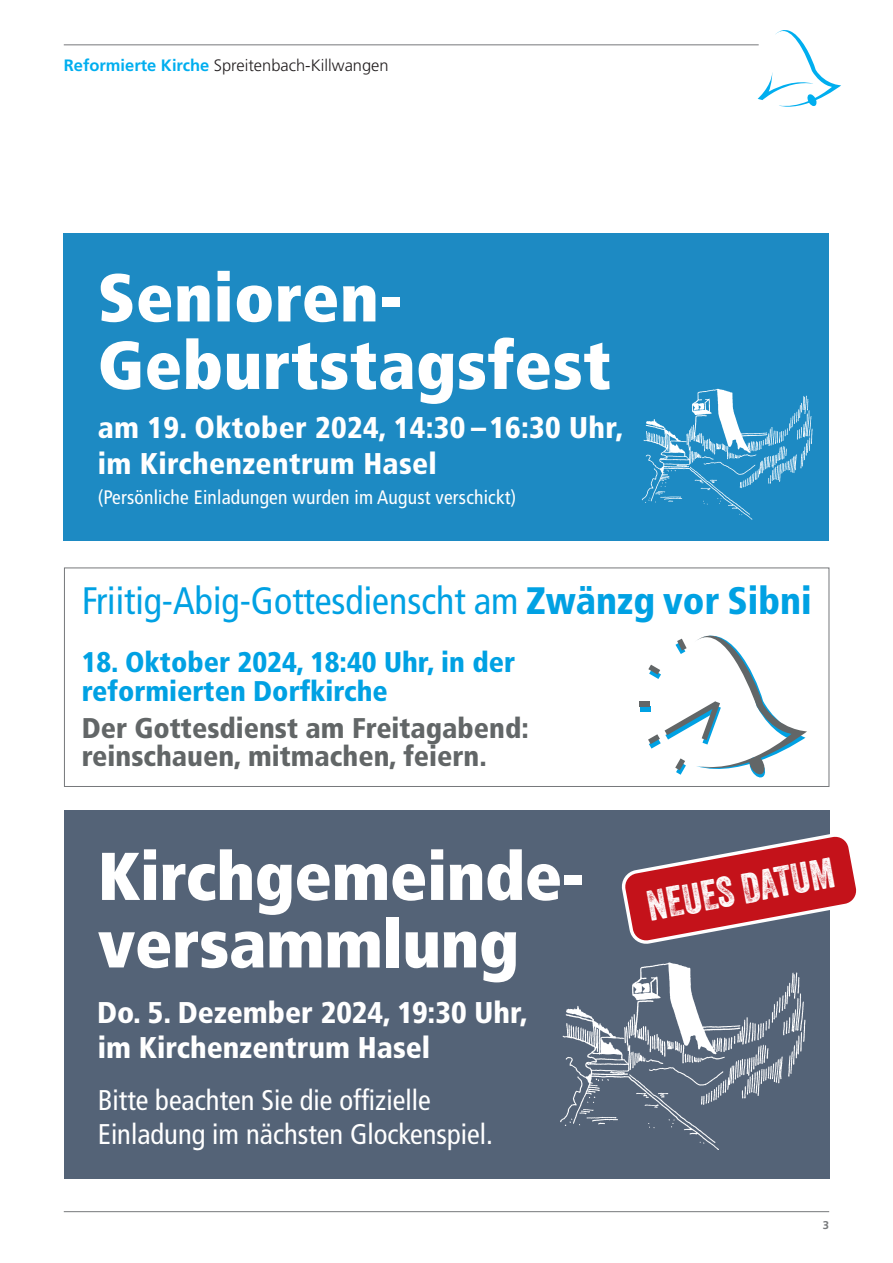
<style>
.page{position:relative;width:893px;height:1263px;background:#fff}
.page>*{position:absolute;margin:0;border:0;box-sizing:border-box;transform-origin:0 0}
.t1{font:900 condensed 67.5px/67.5px "Frutiger";letter-spacing:-.005em;color:#fff}
.t2{font:41.55px "Veneer Two";color:#fff}
.t3{font:condensed 38.25px "Frutiger";color:#00a1e3}
.t4{font:900 condensed 30px/34.5px "Frutiger";letter-spacing:.005em;color:#fff}
.t5{font:condensed 28.5px/34.5px "Frutiger";color:#fff}
.t6{font:900 condensed 28.5px/28.5px "Frutiger";color:#626667}
.t7{font:900 condensed 28.5px/28.5px "Frutiger";color:#00a1e3}
.t8{font:condensed 19.5px "Frutiger";letter-spacing:.01em;color:#fff}
.t9{font:300 16.5px "Frutiger";color:#231f20}
.t10{font:700 11.25px "Frutiger";color:#76787b}
.s1{font-weight:700;color:#00aeef}
.s2{font-weight:900}
</style>
<div class="page">
<hr style="left:64px;top:45px;width:695px;height:1px;background:#76787b">
<hr style="left:64px;top:1211px;width:765px;height:1px;background:#76787b">
<svg style="left:758px;top:30px;width:83px;height:77px"></svg>
<div style="left:64px;top:810px;width:765px;height:368px;background:#546377"></div>
<img style="left:556px;top:961px;width:252px;height:191px">
<div style="left:64px;top:234px;width:765px;height:307px;background:#1d8ac3"></div>
<img style="left:640px;top:387px;width:174px;height:133px">
<svg style="left:64px;top:567px;width:765px;height:220px"></svg>
<div style="left:640px;top:706px;width:11px;height:5px;background:#00a1e3"></div>
<div style="left:640px;top:702px;width:10px;height:5px;background:#626667"></div>
<svg style="left:648px;top:615px;width:159px;height:165px"></svg>
<svg style="left:622px;top:834px;width:235px;height:109px"></svg>
<p class="t9" style="left:64px;top:56px;width:326px"><span class="s1">Reformierte Kirche</span> Spreitenbach-Killwangen</p>
<h1 class="t1" style="left:98px;top:264px;width:515px">Senioren-<br>Geburtstagsfest</h1>
<p class="t4" style="left:98px;top:409px;width:527px;line-height:36px">am 19. Oktober 2024, 14:30 –16:30 Uhr, im Kirchenzentrum Hasel</p>
<p class="t8" style="left:98px;top:486px;width:420px">(Persönliche Einladungen wurden im August verschickt)</p>
<p class="t3" style="left:82px;top:578px;width:732px">Friitig-Abig-Gottesdienscht am <span class="s2">Zwänzg vor Sibni</span></p>
<p class="t7" style="left:82px;top:648px;width:435px">18. Oktober 2024, 18:40 Uhr, in der reformierten Dorfkirche</p>
<p class="t6" style="left:82px;top:713px;width:449px">Der Gottesdienst am Freitagabend: reinschauen, mitmachen, feiern.</p>
<h1 class="t1" style="left:98px;top:842px;width:488px">Kirchgemeinde&shy;versammlung</h1>
<p class="t4" style="left:97px;top:995px;width:432px">Do. 5. Dezember 2024, 19:30 Uhr, im Kirchenzentrum Hasel</p>
<p class="t5" style="left:98px;top:1083px;width:397px">Bitte beachten Sie die offizielle<br>Einladung im nächsten Glockenspiel.</p>
<h2 class="t2" style="left:643px;top:882px;width:191px;rotate:-11deg">NEUES DATUM</h2>
<p class="t10" style="left:823px;top:1218px;width:8px">3</p>
</div>
